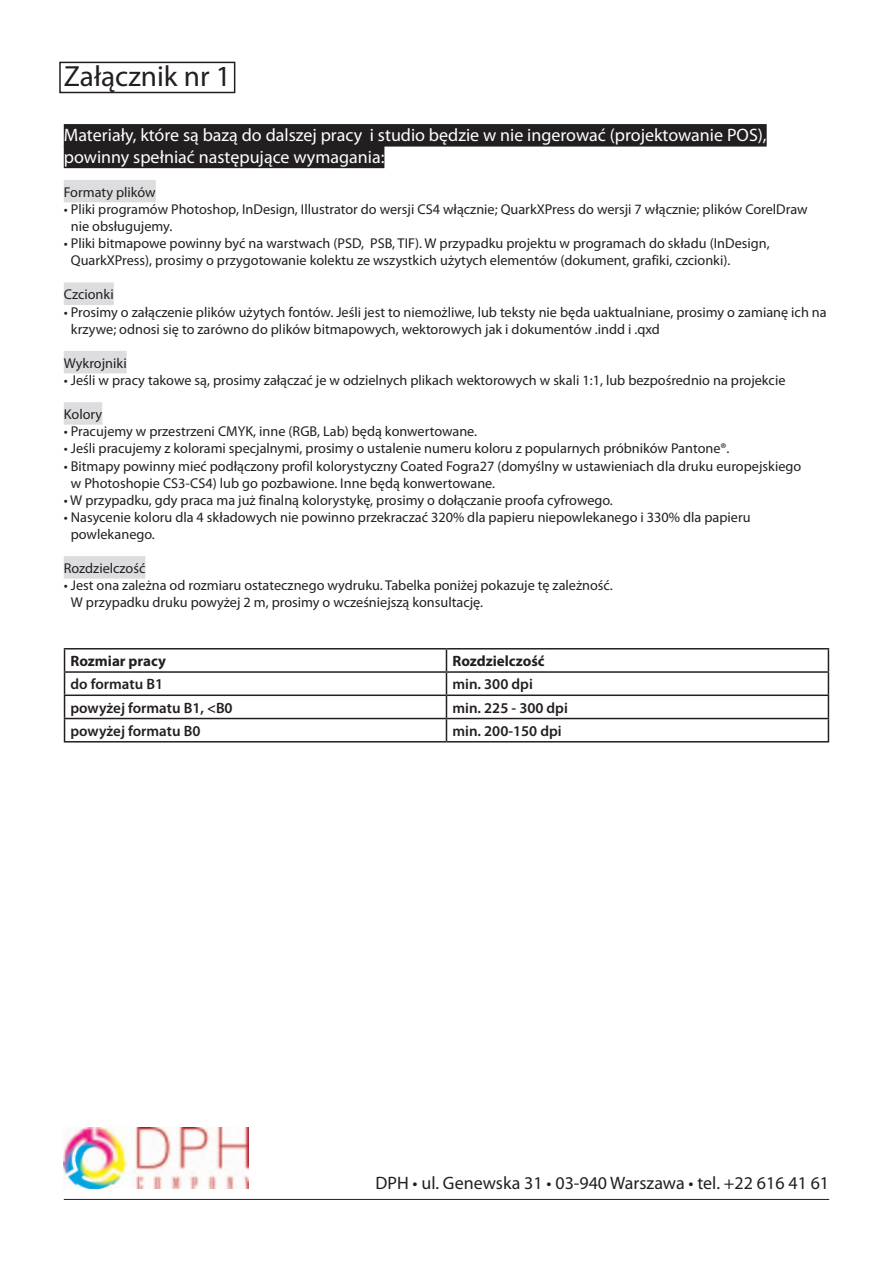
<style>
.page{position:relative;width:893px;height:1263px;background:#fff}
.page>*{position:absolute;margin:0;border:0;box-sizing:border-box;transform-origin:0 0}
.t1{font:29.25px "Myriad Pro";color:#231f20}
.t2{font:18px/21.6px "Myriad Pro";color:#fff}
.t3{font:18px "Myriad Pro";color:#231f20}
.t4{font:600 15px "Myriad Pro";color:#231f20}
.t5{font:700 15px "Myriad Pro";color:#231f20}
.t6{font:14.25px/17.1px "Myriad Pro";color:#231f20}
</style>
<div class="page">
<hr style="left:64px;top:648px;width:382px;height:1px;background:#231f20">
<hr style="left:446px;top:648px;width:383px;height:1px;background:#231f20">
<hr style="left:64px;top:671px;width:382px;height:2px;background:#231f20">
<hr style="left:446px;top:671px;width:383px;height:2px;background:#231f20">
<hr style="left:64px;top:694px;width:382px;height:2px;background:#231f20">
<hr style="left:446px;top:694px;width:383px;height:2px;background:#231f20">
<hr style="left:64px;top:718px;width:382px;height:1px;background:#231f20">
<svg style="left:64px;top:649px;width:1px;height:92px"></svg>
<hr style="left:446px;top:718px;width:383px;height:1px;background:#231f20">
<svg style="left:446px;top:649px;width:1px;height:92px"></svg>
<svg style="left:828px;top:649px;width:1px;height:92px"></svg>
<hr style="left:64px;top:741px;width:382px;height:1px;background:#231f20">
<hr style="left:446px;top:741px;width:383px;height:1px;background:#231f20">
<div style="left:64px;top:124px;width:703px;height:23px;background:#231f20"></div>
<div style="left:64px;top:146px;width:320px;height:22px;background:#231f20"></div>
<div style="left:64px;top:180px;width:92px;height:22px;background:#dcdddf"></div>
<div style="left:64px;top:282px;width:50px;height:23px;background:#dcdddf"></div>
<div style="left:64px;top:351px;width:63px;height:22px;background:#dcdddf"></div>
<div style="left:64px;top:402px;width:38px;height:23px;background:#dcdddf"></div>
<div style="left:64px;top:556px;width:81px;height:23px;background:#dcdddf"></div>
<img style="left:64px;top:1127px;width:184px;height:61px">
<hr style="left:64px;top:1199px;width:765px;height:1px;background:#231f20">
<div style="left:59px;top:62px;width:176px;height:31px;border:2px solid #231f20"></div>
<h1 class="t1" style="left:64px;top:58px;width:169px">Załącznik nr 1</h1>
<p class="t2" style="left:64px;top:124px;width:704px">Materiały, które są bazą do dalszej pracy i studio będzie w nie ingerować (projektowanie POS), powinny spełniać następujące wymagania:</p>
<p class="t6" style="left:64px;top:183px;width:94px">Formaty plików</p>
<p class="t6" style="left:71px;top:200px;width:738px;text-indent:-7px">• Pliki programów Photoshop, InDesign, Illustrator do wersji CS4 włącznie; QuarkXPress do wersji 7 włącznie; plików CorelDraw nie obsługujemy.</p>
<p class="t6" style="left:71px;top:235px;width:700px;text-indent:-7px">• Pliki bitmapowe powinny być na warstwach (PSD, PSB, TIF). W przypadku projektu w programach do składu (InDesign,<br>QuarkXPress), prosimy o przygotowanie kolektu ze wszystkich użytych elementów (dokument, grafiki, czcionki).</p>
<p class="t6" style="left:64px;top:286px;width:52px">Czcionki</p>
<p class="t6" style="left:71px;top:303px;width:757px;text-indent:-7px">• Prosimy o załączenie plików użytych fontów. Jeśli jest to niemożliwe, lub teksty nie będa uaktualniane, prosimy o zamianę ich na krzywe; odnosi się to zarówno do plików bitmapowych, wektorowych jak i dokumentów .indd i .qxd</p>
<p class="t6" style="left:64px;top:354px;width:64px">Wykrojniki</p>
<p class="t6" style="left:64px;top:371px;width:723px">• Jeśli w pracy takowe są, prosimy załączać je w odzielnych plikach wektorowych w skali 1:1, lub bezpośrednio na projekcie</p>
<p class="t6" style="left:64px;top:406px;width:40px">Kolory</p>
<p class="t6" style="left:64px;top:423px;width:415px">• Pracujemy w przestrzeni CMYK, inne (RGB, Lab) będą konwertowane.</p>
<p class="t6" style="left:64px;top:440px;width:667px">• Jeśli pracujemy z kolorami specjalnymi, prosimy o ustalenie numeru koloru z popularnych próbników Pantone®.</p>
<p class="t6" style="left:71px;top:457px;width:732px;text-indent:-7px">• Bitmapy powinny mieć podłączony profil kolorystyczny Coated Fogra27 (domyślny w ustawieniach dla druku europejskiego w Photoshopie CS3-CS4) lub go pozbawione. Inne będą konwertowane.</p>
<p class="t6" style="left:64px;top:491px;width:551px">• W przypadku, gdy praca ma już finalną kolorystykę, prosimy o dołączanie proofa cyfrowego.</p>
<p class="t6" style="left:71px;top:508px;width:681px;text-indent:-7px">• Nasycenie koloru dla 4 składowych nie powinno przekraczać 320% dla papieru niepowlekanego i 330% dla papieru powlekanego.</p>
<p class="t6" style="left:64px;top:560px;width:83px">Rozdzielczość</p>
<p class="t6" style="left:71px;top:577px;width:543px;text-indent:-7px">• Jest ona zależna od rozmiaru ostatecznego wydruku. Tabelka poniżej pokazuje tę zależność.<br>W przypadku druku powyżej 2 m, prosimy o wcześniejszą konsultację.</p>
<p class="t5" style="left:71px;top:651px;width:97px">Rozmiar pracy</p>
<p class="t5" style="left:452px;top:651px;width:94px">Rozdzielczość</p>
<p class="t4" style="left:71px;top:675px;width:94px">do formatu B1</p>
<p class="t4" style="left:452px;top:675px;width:82px">min. 300 dpi</p>
<p class="t4" style="left:71px;top:698px;width:164px">powyżej formatu B1, &lt;B0</p>
<p class="t4" style="left:452px;top:698px;width:117px">min. 225 - 300 dpi</p>
<p class="t4" style="left:71px;top:721px;width:131px">powyżej formatu B0</p>
<p class="t4" style="left:452px;top:721px;width:111px">min. 200-150 dpi</p>
<p class="t3" style="left:375px;top:1172px;width:455px">DPH • ul. Genewska 31 • 03-940 Warszawa • tel. +22 616 41 61</p>
</div>
